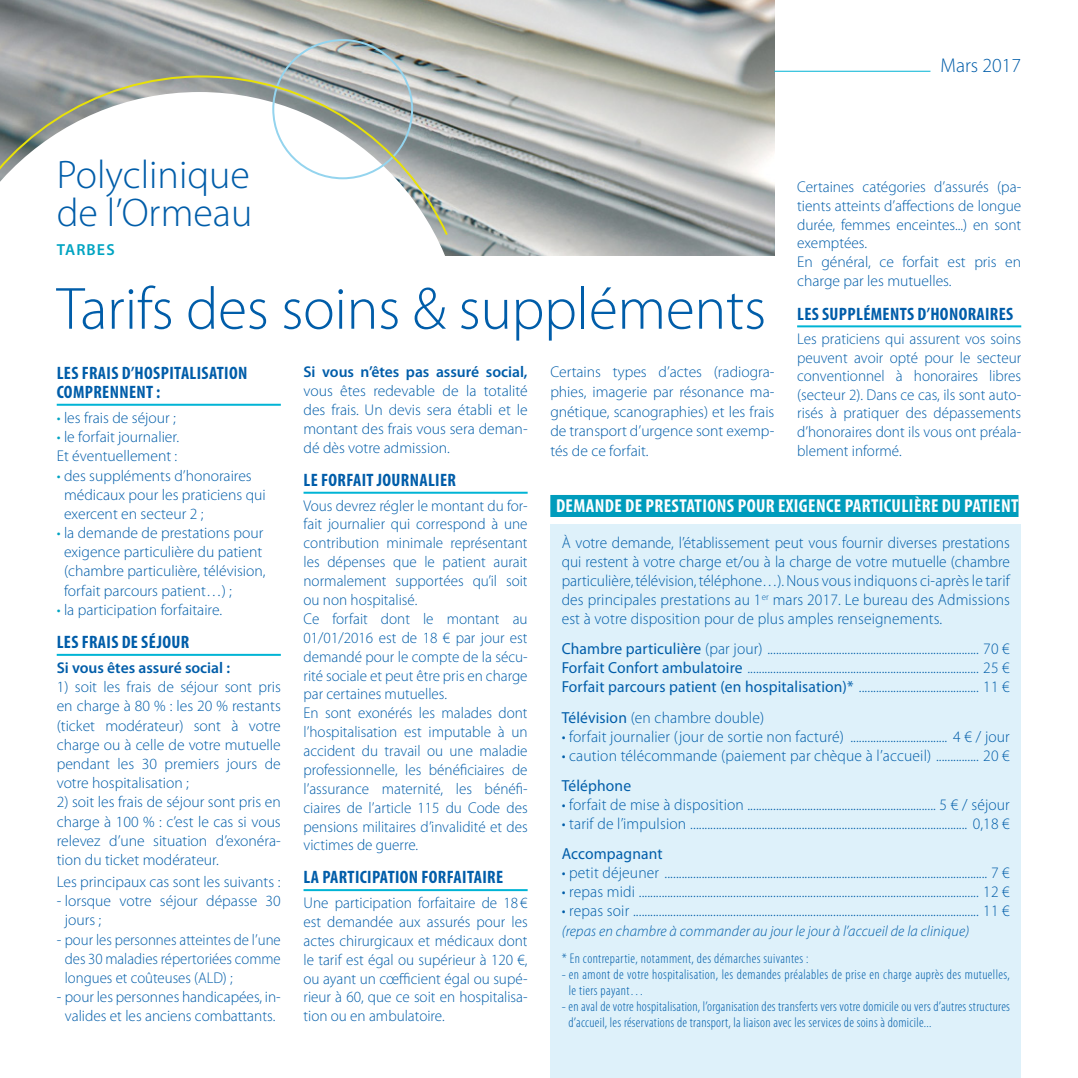
<style>
.page{position:relative;width:1078px;height:1078px;background:#fff}
.page>*{position:absolute;margin:0;border:0;box-sizing:border-box;transform-origin:0 0}
.t1{font:300 60px "Myriad Pro";letter-spacing:-.005em;color:#005da9}
.t2{font:300 40px/38px "Myriad Pro";color:#005da9}
.t3{font:300 20px "Myriad Pro";color:#005da9}
.t4{font:700 condensed 18.8px "Myriad Pro";letter-spacing:.02em;color:#fff}
.t5{font:700 condensed 18px/19.2px "Myriad Pro";letter-spacing:.02em;color:#005da9}
.t6{font:300 16px/19px "Myriad Pro";letter-spacing:.01em;color:#005da9;text-align:justify}
.t7{font:300 16px/19px "Myriad Pro";letter-spacing:.01em;color:#005da9;text-align:justify;scale:.96 1}
.t8{font:16px "Myriad Pro";letter-spacing:.01em;color:#005da9}
.t9{font:600 16px "Myriad Pro";letter-spacing:.07em;color:#00a4c2}
.t10{font:300 15.6px/18.8px "Myriad Pro";color:#005da9;text-align:justify}
.t11{font:600 15.6px "Myriad Pro";color:#005da9}
.t12{font:italic 300 15px "Myriad Pro";letter-spacing:.01em;color:#005da9}
.t13{font:300 condensed 14px/16px "Myriad Pro";letter-spacing:.02em;color:#005da9}
.s1{color:#00a4c2}
.s2{font-weight:400}
</style>
<div class="page">
<img style="left:0;top:0;width:774px;height:255px">
<svg style="left:0;top:92px;width:465px;height:402px"></svg>
<hr style="left:57px;top:403px;width:224px;height:2px;background:#00b4d5">
<hr style="left:57px;top:653px;width:224px;height:2px;background:#00b4d5">
<hr style="left:303px;top:491px;width:224px;height:2px;background:#00b4d5">
<hr style="left:303px;top:888px;width:224px;height:2px;background:#00b4d5">
<svg style="left:0;top:74px;width:449px;height:163px"></svg>
<div style="left:550px;top:524px;width:470px;height:553px;background:#def1fa"></div>
<div style="left:550px;top:495px;width:468px;height:22px;background:#009cbc"></div>
<hr style="left:774px;top:71px;width:156px;height:1px;background:#00b4d5">
<hr style="left:797px;top:325px;width:223px;height:2px;background:#00b4d5">
<p class="t3" style="left:940px;top:53px;width:82px">Mars 2017</p>
<h2 class="t2" style="left:57px;top:155px;width:197px">Polyclinique de l’Ormeau</h2>
<p class="t9" style="left:57px;top:240px;width:59px">TARBES</p>
<p class="t10" style="left:797px;top:178px;width:225px;text-align:left">Certaines catégories d’assurés (pa&shy;tients atteints d’affections de longue durée, femmes enceintes...) en sont exemptées.<br>En général, ce forfait est pris en charge par les mutuelles.</p>
<p class="t5" style="left:797px;top:303px;width:218px">LES SUPPLÉMENTS D’HONORAIRES</p>
<p class="t10" style="left:797px;top:329px;width:225px">Les praticiens qui assurent vos soins peuvent avoir opté pour le secteur conventionnel à honoraires libres (secteur 2). Dans ce cas, ils sont auto&shy;risés à pratiquer des dépassements d’honoraires dont ils vous ont préala&shy;blement informé.</p>
<h1 class="t1" style="left:57px;top:272px;width:710px">Tarifs des soins &amp; suppléments</h1>
<p class="t11" style="left:303px;top:362px;width:225px">Si vous n’êtes pas assuré social,</p>
<p class="t10" style="left:303px;top:381px;width:225px">vous êtes redevable de la totalité des frais. Un devis sera établi et le montant des frais vous sera deman&shy;dé dès votre admission.</p>
<p class="t5" style="left:303px;top:470px;width:154px">LE FORFAIT JOURNALIER</p>
<p class="t10" style="left:303px;top:495px;width:225px;text-align:left">Vous devrez régler le montant du for&shy;fait journalier qui correspond à une contribution minimale représentant les dépenses que le patient aurait normalement supportées qu’il soit ou non hospitalisé.<br>Ce forfait dont le montant au 01/01/2016 est de 18 € par jour est demandé pour le compte de la sécu&shy;rité sociale et peut être pris en charge par certaines mutuelles.<br>En sont exonérés les malades dont l’hospitalisation est imputable à un accident du travail ou une maladie professionnelle, les bénéficiaires de l’assurance maternité, les bénéfi&shy;ciaires de l’article 115 du Code des pensions militaires d’invalidité et des victimes de guerre.</p>
<p class="t5" style="left:303px;top:867px;width:201px">LA PARTICIPATION FORFAITAIRE</p>
<p class="t10" style="left:303px;top:893px;width:225px">Une participation forfaitaire de 18 € est demandée aux assurés pour les actes chirurgicaux et médicaux dont le tarif est égal ou supérieur à 120 €, ou ayant un cœfficient égal ou supé&shy;rieur à 60, que ce soit en hospitalisa&shy;tion ou en ambulatoire.</p>
<p class="t10" style="left:550px;top:362px;width:225px;line-height:19.8px">Certains types d’actes (radiogra&shy;phies, imagerie par résonance ma&shy;gnétique, scanographies) et les frais de transport d’urgence sont exemp&shy;tés de ce forfait.</p>
<p class="t5" style="left:57px;top:363px;width:192px">LES FRAIS D’HOSPITALISATION<br>COMPRENNENT:</p>
<p class="t10" style="left:57px;top:408px;width:121px"><span class="s1">•</span> les frais de séjour ;</p>
<p class="t10" style="left:57px;top:427px;width:124px"><span class="s1">•</span> le forfait journalier.<br>Et éventuellement :</p>
<p class="t10" style="left:64px;top:465px;width:203px;text-align:left;text-indent:-7px"><span class="s1">•</span> des suppléments d’honoraires médicaux pour les praticiens qui exercent en secteur 2 ;</p>
<p class="t10" style="left:64px;top:523px;width:203px;text-align:left;text-indent:-7px"><span class="s1">•</span> la demande de prestations pour exigence particulière du patient (chambre particulière, télévision, forfait parcours patient…) ;</p>
<p class="t10" style="left:57px;top:600px;width:167px"><span class="s1">•</span> la participation forfaitaire.</p>
<p class="t5" style="left:57px;top:632px;width:134px">LES FRAIS DE SÉJOUR</p>
<p class="t11" style="left:57px;top:657px;width:175px">Si vous êtes assuré social :</p>
<p class="t10" style="left:57px;top:677px;width:225px">1) soit les frais de séjour sont pris en charge à 80 % : les 20 % restants (ticket modérateur) sont à votre charge ou à celle de votre mutuelle pendant les 30 premiers jours de votre hospitalisation ;</p>
<p class="t10" style="left:57px;top:792px;width:225px">2) soit les frais de séjour sont pris en charge à 100 % : c’est le cas si vous relevez d’une situation d’exonéra&shy;tion du ticket modérateur.</p>
<p class="t10" style="left:57px;top:872px;width:225px">Les principaux cas sont les suivants :</p>
<p class="t10" style="left:65px;top:890px;width:217px;text-indent:-8px">- lorsque votre séjour dépasse 30 jours ;</p>
<p class="t10" style="left:65px;top:929px;width:217px;text-indent:-8px">- pour les personnes atteintes de l’une des 30 maladies répertoriées comme longues et coûteuses (ALD) ;</p>
<p class="t10" style="left:57px;top:986px;width:225px;text-align:center">- pour les personnes handicapées, in&shy;valides et les anciens combattants.</p>
<p class="t4" style="left:556px;top:494px;width:464px">DEMANDE DE PRESTATIONS POUR EXIGENCE PARTICULIÈRE DU PATIENT</p>
<p class="t7" style="left:561px;top:532px;width:468px">À votre demande, l’établissement peut vous fournir diverses prestations qui restent à votre charge et/ou à la charge de votre mutuelle (chambre particulière, télévision, téléphone…). Nous vous indiquons ci-après le tarif des principales prestations au 1<sup>er</sup> mars 2017. Le bureau des Admissions est à votre disposition pour de plus amples renseignements.</p>
<p class="t6" style="left:561px;top:639px;width:449px"><span class="s2">Chambre particulière</span> (par jour) .......................................................................... 70 € <span class="s2">Forfait Confort ambulatoire</span> ................................................................................. 25 € <span class="s2">Forfait parcours patient (en hospitalisation)*</span> .......................................... 11 €</p>
<p class="t6" style="left:561px;top:707px;width:204px"><span class="s2">Télévision</span> (en chambre double)</p>
<p class="t6" style="left:561px;top:726px;width:449px">• forfait journalier (jour de sortie non facturé) .................................. 4 € / jour</p>
<p class="t6" style="left:561px;top:745px;width:449px">• caution télécommande (paiement par chèque à l’accueil) ............... 20 €</p>
<p class="t8" style="left:561px;top:775px;width:71px">Téléphone</p>
<p class="t6" style="left:561px;top:794px;width:449px">• forfait de mise à disposition .................................................................. 5 € / séjour</p>
<p class="t6" style="left:561px;top:813px;width:449px">• tarif de l’impulsion ................................................................................................. 0,18 €</p>
<p class="t8" style="left:561px;top:844px;width:102px">Accompagnant</p>
<p class="t6" style="left:561px;top:863px;width:449px">• petit déjeuner ................................................................................................................. 7 €</p>
<p class="t6" style="left:561px;top:882px;width:449px">• repas midi ....................................................................................................................... 12 €</p>
<p class="t6" style="left:561px;top:901px;width:449px">• repas soir ......................................................................................................................... 11 €</p>
<p class="t12" style="left:561px;top:921px;width:409px">(repas en chambre à commander au jour le jour à l’accueil de la clinique)</p>
<p class="t13" style="left:561px;top:949px;width:248px">* En contrepartie, notamment, des démarches suivantes :</p>
<p class="t13" style="left:568px;top:965px;width:442px;text-indent:-7px">- en amont de votre hospitalisation, les demandes préalables de prise en charge auprès des mutuelles, le tiers payant…</p>
<p class="t13" style="left:568px;top:997px;width:443px;text-indent:-7px">- en aval de votre hospitalisation, l’organisation des transferts vers votre domicile ou vers d’autres structures d’accueil, les réservations de transport, la liaison avec les services de soins à domicile...</p>
</div>
